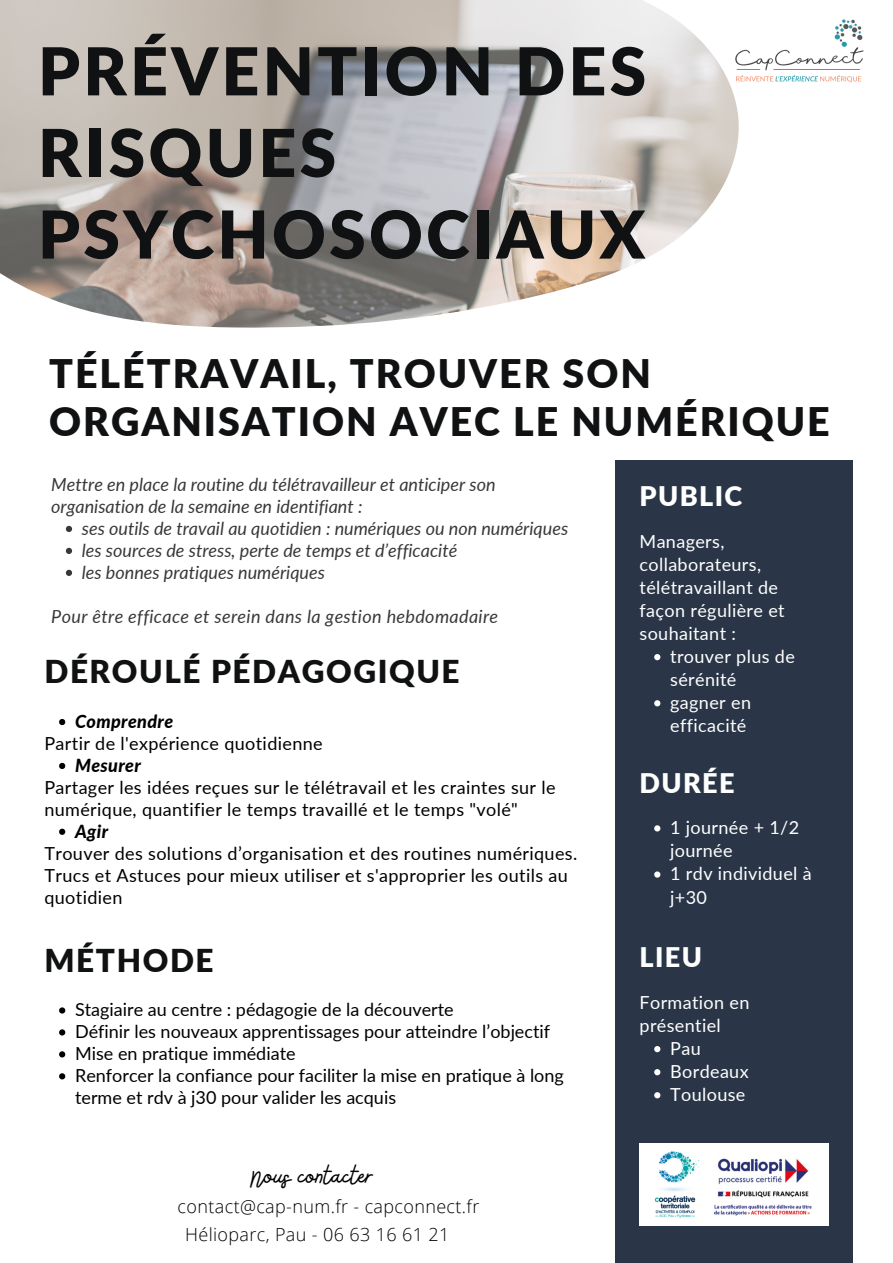
<style>
.page{position:relative;width:893px;height:1263px;background:#fff}
.page>*{position:absolute;margin:0;border:0;box-sizing:border-box;transform-origin:0 0}
.t1{font:900 66px/81.6px "Lato";letter-spacing:.05em;color:#101112}
.t2{font:900 39.38px/48.4px "Lato";letter-spacing:.05em;color:#101112}
.t3{font:900 31.5px "Lato";letter-spacing:.05em;color:#101112}
.t4{font:27.75px "Bellaboo";color:#000}
.t5{font:900 27px "Lato";letter-spacing:.05em;color:#fff}
.t6{font:18px/22px "Lato";letter-spacing:.02em;color:#000}
.t7{font:italic 18px/22px "Lato";color:#383838}
.t8{font:18px/22px "Lato";color:#000}
.t9{font:18px/23.1px "Lato";letter-spacing:.02em;color:#fff}
.t10{font:300 18px "Open Sans";letter-spacing:.02em;color:#000}
.t11{font:italic 18px "Lato";letter-spacing:.02em;color:#383838}
.t12{font:italic 800 18px "Lato";letter-spacing:.02em;color:#000}
</style>
<div class="page">
<div style="left:616px;top:460px;width:236px;height:803px;background:#2a3648"></div>
<img style="left:639px;top:1143px;width:189px;height:83px">
<img style="left:738px;top:19px;width:126px;height:64px">
<img style="left:0;top:0;width:738px;height:328px">
<svg style="left:66px;top:526px;width:6px;height:6px"></svg>
<svg style="left:66px;top:548px;width:6px;height:6px"></svg>
<svg style="left:66px;top:570px;width:6px;height:6px"></svg>
<svg style="left:59px;top:1007px;width:6px;height:6px"></svg>
<svg style="left:59px;top:1029px;width:6px;height:6px"></svg>
<svg style="left:59px;top:1051px;width:6px;height:6px"></svg>
<svg style="left:59px;top:1073px;width:6px;height:6px"></svg>
<svg style="left:654px;top:654px;width:6px;height:6px"></svg>
<svg style="left:654px;top:700px;width:6px;height:6px"></svg>
<svg style="left:59px;top:719px;width:6px;height:6px"></svg>
<svg style="left:59px;top:763px;width:6px;height:6px"></svg>
<svg style="left:59px;top:829px;width:6px;height:6px"></svg>
<svg style="left:654px;top:825px;width:6px;height:6px"></svg>
<svg style="left:654px;top:871px;width:6px;height:7px"></svg>
<svg style="left:654px;top:1046px;width:6px;height:6px"></svg>
<svg style="left:654px;top:1069px;width:6px;height:6px"></svg>
<svg style="left:654px;top:1092px;width:6px;height:6px"></svg>
<p class="t1" style="left:38px;top:29px;width:609px">PRÉVENTION DES<br>RISQUES</p>
<p class="t1" style="left:38px;top:192px;width:608px">PSYCHOSOCIAUX</p>
<p class="t2" style="left:49px;top:348px;width:782px">TÉLÉTRAVAIL, TROUVER SON<br>ORGANISATION AVEC LE NUMÉRIQUE</p>
<p class="t7" style="left:51px;top:473px;width:446px">Mettre en place la routine du télétravailleur et anticiper son organisation de la semaine en identifiant :</p>
<p class="t7" style="left:82px;top:517px;width:488px">ses outils de travail au quotidien : numériques ou non numériques</p>
<p class="t7" style="left:82px;top:539px;width:377px">les sources de stress, perte de temps et d’efficacité</p>
<p class="t7" style="left:82px;top:561px;width:244px">les bonnes pratiques numériques</p>
<p class="t11" style="left:51px;top:605px;width:448px">Pour être efficace et serein dans la gestion hebdomadaire</p>
<p class="t3" style="left:44px;top:652px;width:417px">DÉROULÉ PÉDAGOGIQUE</p>
<p class="t12" style="left:75px;top:710px;width:100px">Comprendre</p>
<p class="t12" style="left:75px;top:754px;width:67px">Mesurer</p>
<p class="t6" style="left:44px;top:732px;width:280px">Partir de l'expérience quotidienne</p>
<p class="t6" style="left:44px;top:776px;width:512px">Partager les idées reçues sur le télétravail et les craintes sur le numérique, quantifier le temps travaillé et le temps "volé"</p>
<p class="t6" style="left:44px;top:842px;width:534px">Trouver des solutions d’organisation et des routines numériques.</p>
<p class="t6" style="left:44px;top:864px;width:525px">Trucs et Astuces pour mieux utiliser et s'approprier les outils au quotidien</p>
<p class="t12" style="left:75px;top:820px;width:35px">Agir</p>
<p class="t3" style="left:44px;top:940px;width:171px">MÉTHODE</p>
<p class="t8" style="left:75px;top:998px;width:380px">Stagiaire au centre : pédagogie de la découverte</p>
<p class="t8" style="left:75px;top:1020px;width:476px">Définir les nouveaux apprentissages pour atteindre l’objectif</p>
<p class="t8" style="left:75px;top:1042px;width:222px">Mise en pratique immédiate</p>
<p class="t8" style="left:75px;top:1064px;width:490px">Renforcer la confiance pour faciliter la mise en pratique à long terme et rdv à j30 pour valider les acquis</p>
<p class="t4" style="left:252px;top:1158px;width:123px">Nous contacter</p>
<p class="t10" style="left:178px;top:1194px;width:303px">contact@cap-num.fr - capconnect.fr</p>
<p class="t10" style="left:185px;top:1222px;width:266px">Hélioparc, Pau - 06 63 16 61 21</p>
<p class="t5" style="left:639px;top:479px;width:104px">PUBLIC</p>
<p class="t9" style="left:639px;top:529px;width:147px">Managers, collaborateurs, télétravaillant de façon régulière et souhaitant :</p>
<p class="t9" style="left:670px;top:644px;width:126px">trouver plus de sérénité</p>
<p class="t9" style="left:670px;top:691px;width:82px">gagner en efficacité</p>
<p class="t5" style="left:639px;top:766px;width:96px">DURÉE</p>
<p class="t9" style="left:670px;top:816px;width:130px">1 journée + 1/2 journée</p>
<p class="t9" style="left:670px;top:862px;width:143px">1 rdv individuel à j+30</p>
<p class="t5" style="left:639px;top:940px;width:64px">LIEU</p>
<p class="t9" style="left:639px;top:990px;width:111px">Formation en présentiel</p>
<p class="t9" style="left:670px;top:1036px;width:32px">Pau</p>
<p class="t9" style="left:670px;top:1059px;width:80px">Bordeaux</p>
<p class="t9" style="left:670px;top:1083px;width:77px">Toulouse</p>
</div>
